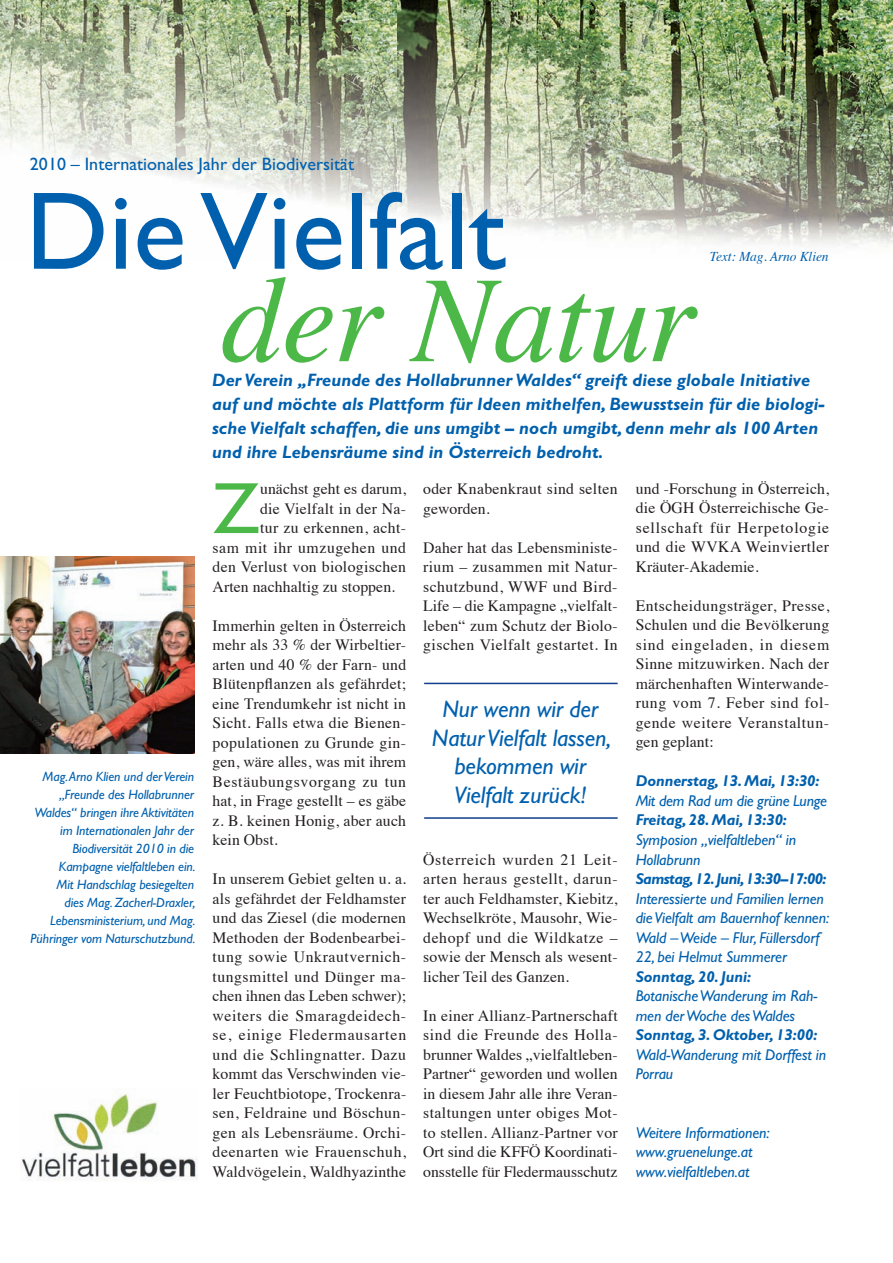
<style>
.page{position:relative;width:893px;height:1263px;background:#fff}
.page>*{position:absolute;margin:0;border:0;box-sizing:border-box;transform-origin:0 0}
.t1{font:italic 123.3px "Times";letter-spacing:-.005em;color:#4cb848}
.t2{font:111px "M Gill Sans";color:#0160ae}
.t3{font:72.9px "M Gill Sans";color:#4cb848}
.t4{font:italic 24px/28.8px "Gill Sans";letter-spacing:-.005em;color:#0160ae;text-align:center}
.t5{font:italic 700 18px/24px "Gill Sans";letter-spacing:.005em;color:#0160ae}
.t6{font:18px "M Gill Sans";letter-spacing:.005em;color:#0160ae}
.t7{font:15.75px/19.5px "Times";letter-spacing:.015em;color:#231f20;text-align:justify}
.t8{font:italic 15.75px/19.5px "Gill Sans";letter-spacing:-.005em;color:#0160ae}
.t9{font:italic 700 15.75px "Gill Sans";letter-spacing:-.005em;color:#0160ae}
.t10{font:italic 700 15.75px "Gill Sans";letter-spacing:-.035em;color:#0160ae}
.t11{font:15.75px "Times";letter-spacing:.035em;color:#231f20}
.t12{font:italic 13.5px/18px "Gill Sans";letter-spacing:-.005em;color:#0160ae;text-align:right}
.t13{font:italic 13.5px "Times";letter-spacing:-.005em;color:#0160ae}
</style>
<div class="page">
<img style="left:397px;top:0;width:496px;height:248px">
<img style="left:0;top:0;width:397px;height:213px">
<img style="left:0;top:556px;width:195px;height:197px">
<img style="left:21px;top:1092px;width:177px;height:88px">
<hr style="left:424px;top:683px;width:194px;height:1px;background:#103d8c">
<hr style="left:424px;top:817px;width:194px;height:2px;background:#103d8c">
<p class="t6" style="left:30px;top:154px;width:326px">2010 – Internationales Jahr der Biodiversität</p>
<h2 class="t2" style="left:26px;top:170px;width:482px">Die Vielfalt</h2>
<h1 class="t1" style="left:221px;top:213px;width:478px">der Natur</h1>
<p class="t13" style="left:710px;top:245px;width:120px">Text: Mag. Arno Klien</p>
<p class="t12" style="left:31px;top:768px;width:167px">Mag. Arno Klien und der Verein „Freunde des Hollabrunner<br>Waldes“ bringen ihre Aktivitäten im Internationalen Jahr der<br>Biodiversität 2010 in die<br>Kampagne vielfaltleben ein.<br>Mit Handschlag besiegelten<br>dies Mag. Zacherl-Draxler,<br>Lebensministerium, und Mag.<br>Pühringer vom Naturschutzbund.</p>
<p class="t5" style="left:212px;top:368px;width:614px">Der Verein „Freunde des Hollabrunner Waldes“ greift diese globale Initiative auf und möchte als Plattform für Ideen mithelfen, Bewusstsein für die biologi&shy;sche Vielfalt schaffen, die uns umgibt – noch umgibt, denn mehr als 100 Arten und ihre Lebensräume sind in Österreich bedroht.</p>
<h3 class="t3" style="left:213px;top:468px;width:49px">Z</h3>
<p class="t7" style="left:260px;top:478px;width:148px">unächst geht es darum,</p>
<p class="t7" style="left:260px;top:497px;width:147px">die Vielfalt in der Na-</p>
<p class="t7" style="left:260px;top:517px;width:148px">tur zu erkennen, acht-</p>
<p class="t11" style="left:213px;top:532px;width:195px">sam mit ihr umzugehen und</p>
<p class="t7" style="left:213px;top:556px;width:195px">den Verlust von biologischen</p>
<p class="t7" style="left:213px;top:575px;width:184px">Arten nachhaltig zu stoppen.</p>
<p class="t7" style="left:213px;top:614px;width:195px">Immerhin gelten in Österreich mehr als 33 % der Wirbeltier&shy;arten und 40 % der Farn- und Blütenpflanzen als gefährdet; eine Trendumkehr ist nicht in Sicht. Falls etwa die Bienen&shy;populationen zu Grunde gin&shy;gen, wäre alles, was mit ihrem Bestäubungsvorgang zu tun hat, in Frage gestellt – es gäbe z. B. keinen Honig, aber auch kein Obst.</p>
<p class="t7" style="left:213px;top:868px;width:195px">In unserem Gebiet gelten u. a. als gefährdet der Feldhamster und das Ziesel (die modernen Methoden der Bodenbearbei&shy;tung sowie Unkrautvernich&shy;tungsmittel und Dünger ma&shy;chen ihnen das Leben schwer); weiters die Smaragdeidech&shy;se, einige Fledermausarten und die Schlingnatter. Dazu kommt das Verschwinden vie&shy;ler Feuchtbiotope, Trockenra&shy;sen, Feldraine und Böschun&shy;gen als Lebensräume. Orchi&shy;deenarten wie Frauenschuh, Waldvögelein, Waldhyazinthe</p>
<p class="t7" style="left:423px;top:478px;width:196px">oder Knabenkraut sind selten geworden.</p>
<p class="t7" style="left:423px;top:536px;width:196px">Daher hat das Lebensministe&shy;rium – zusammen mit Natur&shy;schutzbund, WWF und Bird-Life – die Kampagne „vielfalt&shy;leben“ zum Schutz der Biolo&shy;gischen Vielfalt gestartet. In</p>
<h3 class="t4" style="left:432px;top:694px;width:181px">Nur wenn wir der<br>Natur Vielfalt lassen, bekommen wir<br>Vielfalt zurück!</h3>
<p class="t7" style="left:423px;top:848px;width:196px">Österreich wurden 21 Leit&shy;arten heraus gestellt, darun&shy;ter auch Feldhamster, Kiebitz, Wechselkröte, Mausohr, Wie&shy;dehopf und die Wildkatze – sowie der Mensch als wesent&shy;licher Teil des Ganzen.</p>
<p class="t7" style="left:423px;top:1004px;width:196px">In einer Allianz-Partnerschaft sind die Freunde des Holla&shy;brunner Waldes „vielfaltleben-Partner“ geworden und wollen in diesem Jahr alle ihre Veran&shy;staltungen unter obiges Mot&shy;to stellen. Allianz-Partner vor Ort sind die KFFÖ Koordinati&shy;onsstelle für Fledermausschutz</p>
<p class="t7" style="left:636px;top:478px;width:195px">und -Forschung in Österreich, die ÖGH Österreichische Ge&shy;sellschaft für Herpetologie und die WVKA Weinviertler Kräuter-Akademie.</p>
<p class="t7" style="left:636px;top:595px;width:195px">Entscheidungsträger, Presse, Schulen und die Bevölkerung sind eingeladen, in diesem Sinne mitzuwirken. Nach der märchenhaften Winterwande&shy;rung vom 7. Feber sind fol&shy;gende weitere Veranstaltun&shy;gen geplant:</p>
<p class="t9" style="left:636px;top:772px;width:185px">Donnerstag, 13. Mai, 13:30:</p>
<p class="t8" style="left:636px;top:791px;width:193px">Mit dem Rad um die grüne Lunge</p>
<p class="t9" style="left:636px;top:811px;width:153px">Freitag, 28. Mai, 13:30:</p>
<p class="t8" style="left:636px;top:830px;width:162px">Symposion „vielfaltleben“ in<br>Holla brunn</p>
<p class="t10" style="left:636px;top:869px;width:193px">Samstag, 12. Juni, 13:30–17:00:</p>
<p class="t8" style="left:636px;top:888px;width:195px">Interessierte und Familien lernen die Vielfalt am Bauernhof kennen:<br>Wald – Weide – Flur, Füllersdorf<br>22, bei Helmut Summerer</p>
<p class="t9" style="left:636px;top:967px;width:117px">Sonntag, 20. Juni:</p>
<p class="t8" style="left:636px;top:986px;width:183px">Botanische Wanderung im Rah&shy;men der Woche des Waldes</p>
<p class="t9" style="left:636px;top:1025px;width:183px">Sonntag, 3. Oktober, 13:00:</p>
<p class="t8" style="left:636px;top:1044px;width:192px">Wald-Wanderung mit Dorffest in<br>Porrau</p>
<p class="t8" style="left:636px;top:1122px;width:135px">Weitere Informationen: www.gruenelunge.at www.vielfaltleben.at</p>
</div>
